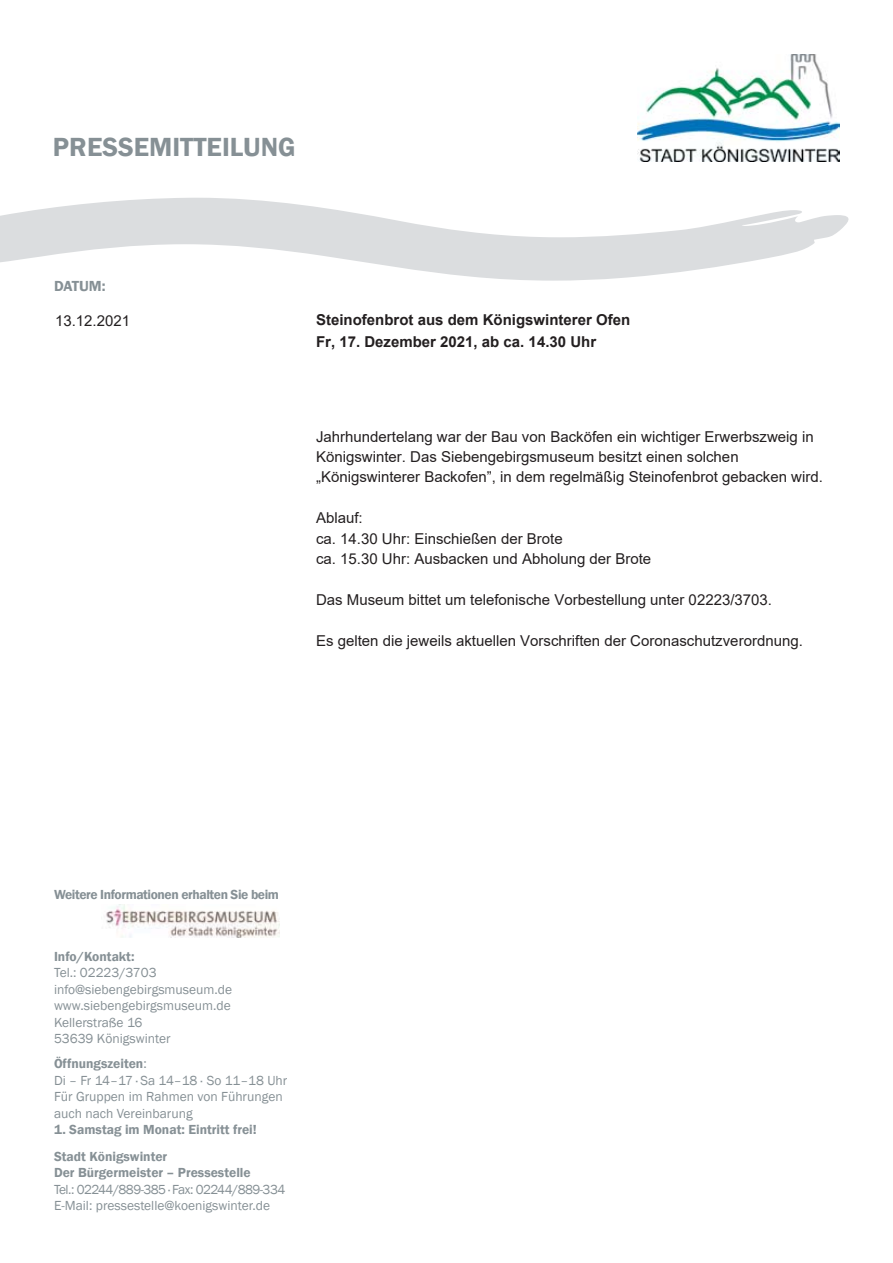
<style>
.page{position:relative;width:893px;height:1263px;background:#fff}
.page>*{position:absolute;margin:0;border:0;box-sizing:border-box;transform-origin:0 0}
.t1{font:600 27px "Franklin Gothic";color:#869095}
.t2{font:15px/20.4px "Arial";color:#231f20}
.t3{font:700 15px/21.5px "Arial";color:#231f20}
.t4{font:600 15px "Franklin Gothic";letter-spacing:-.01em;color:#869095}
.t5{font:13.5px/16.5px "Franklin Gothic";color:#869095}
.t6{font:600 13.5px/16.5px "Franklin Gothic";color:#869095}
.t7{font:600 13.5px "Franklin Gothic";letter-spacing:-.03em;color:#869095}
.s1{font-weight:600}
</style>
<div class="page">
<img style="left:638px;top:54px;width:201px;height:108px">
<svg style="left:0;top:198px;width:849px;height:83px;fill:#dbdddf"></svg>
<img style="left:106px;top:905px;width:173px;height:33px">
<h1 class="t1" style="left:53px;top:131px;width:244px">PRESSEMITTEILUNG</h1>
<p class="t4" style="left:54px;top:278px;width:53px">DATUM:</p>
<p class="t2" style="left:55px;top:310px;width:77px">13.12.2021</p>
<p class="t3" style="left:316px;top:309px;width:316px">Steinofenbrot aus dem Königswinterer Ofen<br>Fr, 17. Dezember 2021, ab ca. 14.30 Uhr</p>
<p class="t2" style="left:316px;top:426px;width:508px">Jahrhundertelang war der Bau von Backöfen ein wichtiger Erwerbszweig in<br>Königswinter. Das Siebengebirgsmuseum besitzt einen solchen „Königswinterer Backofen”, in dem regelmäßig Steinofenbrot gebacken wird.</p>
<p class="t2" style="left:316px;top:508px;width:337px">Ablauf:<br>ca. 14.30 Uhr: Einschießen der Brote<br>ca. 15.30 Uhr: Ausbacken und Abholung der Brote</p>
<p class="t2" style="left:316px;top:590px;width:458px">Das Museum bittet um telefonische Vorbestellung unter 02223/3703.</p>
<p class="t2" style="left:316px;top:631px;width:488px">Es gelten die jeweils aktuellen Vorschriften der Coronaschutzverordnung.</p>
<p class="t7" style="left:54px;top:887px;width:227px">Weitere Informationen erhalten Sie beim</p>
<p class="t6" style="left:54px;top:948px;width:82px">Info/Kontakt:</p>
<p class="t5" style="left:54px;top:964px;width:180px">Tel.: 02223/3703 info@siebengebirgsmuseum.de www.siebengebirgsmuseum.de<br>Kellerstraße 16<br>53639 Königswinter</p>
<p class="t5" style="left:54px;top:1055px;width:235px"><span class="s1">Öffnungszeiten</span>:<br>Di – Fr 14–17 · Sa 14–18 · So 11–18 Uhr<br>Für Gruppen im Rahmen von Führungen auch nach Vereinbarung</p>
<p class="t6" style="left:54px;top:1121px;width:204px">1. Samstag im Monat: Eintritt frei!</p>
<p class="t6" style="left:54px;top:1148px;width:198px">Stadt Königswinter<br>Der Bürgermeister – Pressestelle</p>
<p class="t5" style="left:54px;top:1181px;width:233px">Tel.: 02244/889-385 · Fax: 02244/889-334<br>E-Mail: pressestelle@koenigswinter.de</p>
</div>
